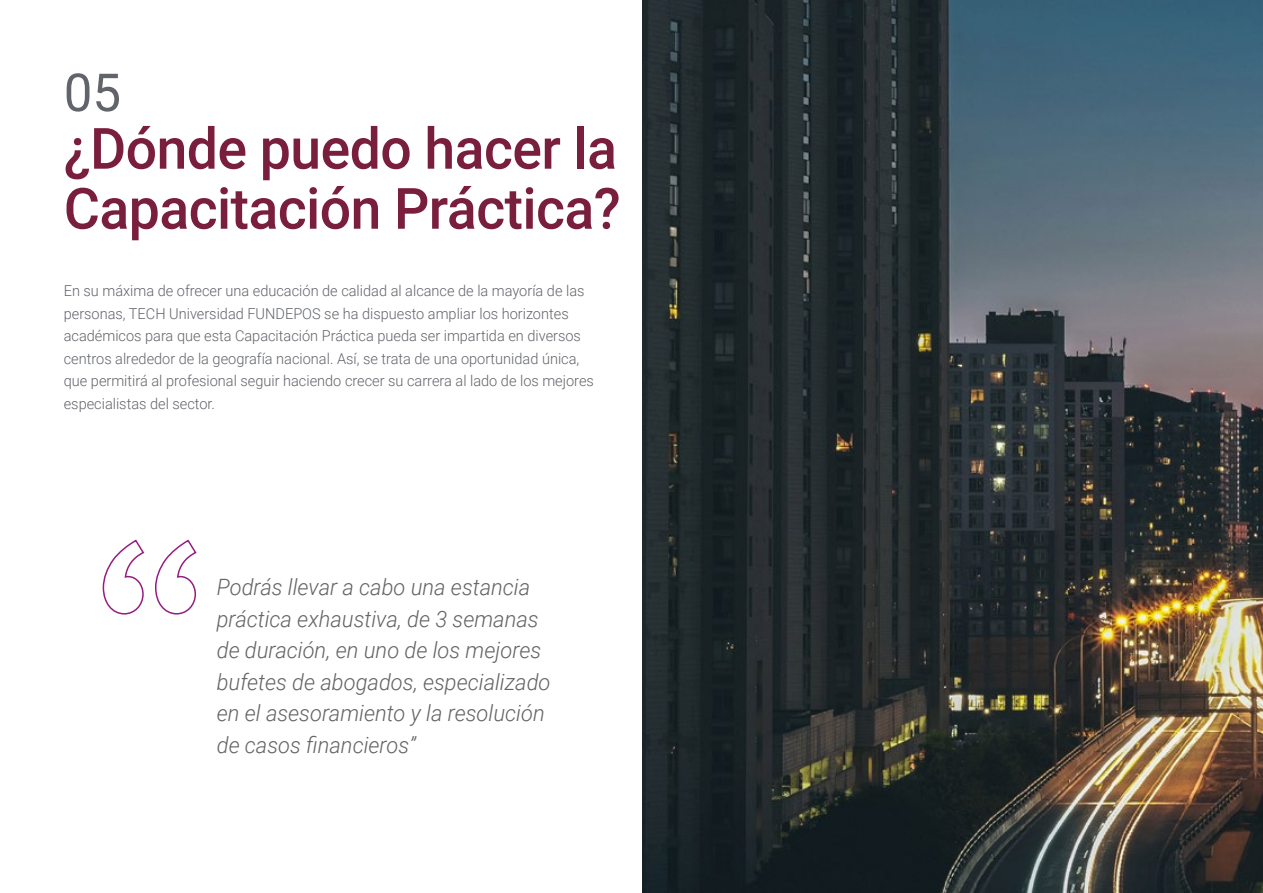
<style>
.page{position:relative;width:1263px;height:893px;background:#fff}
.page>*{position:absolute;margin:0;border:0;box-sizing:border-box;transform-origin:0 0}
.t1{font:500 57px/60px "Roboto";letter-spacing:-.01em;color:#791e3c}
.t2{font:52.5px "Roboto";color:#61646a}
.t3{font:italic 300 22.5px/31.5px "Roboto";color:#646363}
.t4{font:300 15px/22.5px "Roboto";color:#61646a}
</style>
<div class="page">
<img style="left:642px;top:0;width:621px;height:893px">
<svg style="left:102px;top:539px;width:95px;height:76px"></svg>
<h2 class="t2" style="left:64px;top:56px;width:59px">05</h2>
<h1 class="t1" style="left:64px;top:116px;width:558px">¿Dónde puedo hacer la<br>Capacitación Práctica?</h1>
<p class="t4" style="left:64px;top:279px;width:532px">En su máxima de ofrecer una educación de calidad al alcance de la mayoría de las personas, TECH Universidad FUNDEPOS se ha dispuesto ampliar los horizontes académicos para que esta Capacitación Práctica pueda ser impartida en diversos centros alrededor de la geografía nacional. Así, se trata de una oportunidad única, que permitirá al profesional seguir haciendo crecer su carrera al lado de los mejores especialistas del sector.</p>
<h3 class="t3" style="left:217px;top:570px;width:335px">Podrás llevar a cabo una estancia práctica exhaustiva, de 3 semanas de duración, en uno de los mejores bufetes de abogados, especializado en el asesoramiento y la resolución de casos financieros”</h3>
</div>
